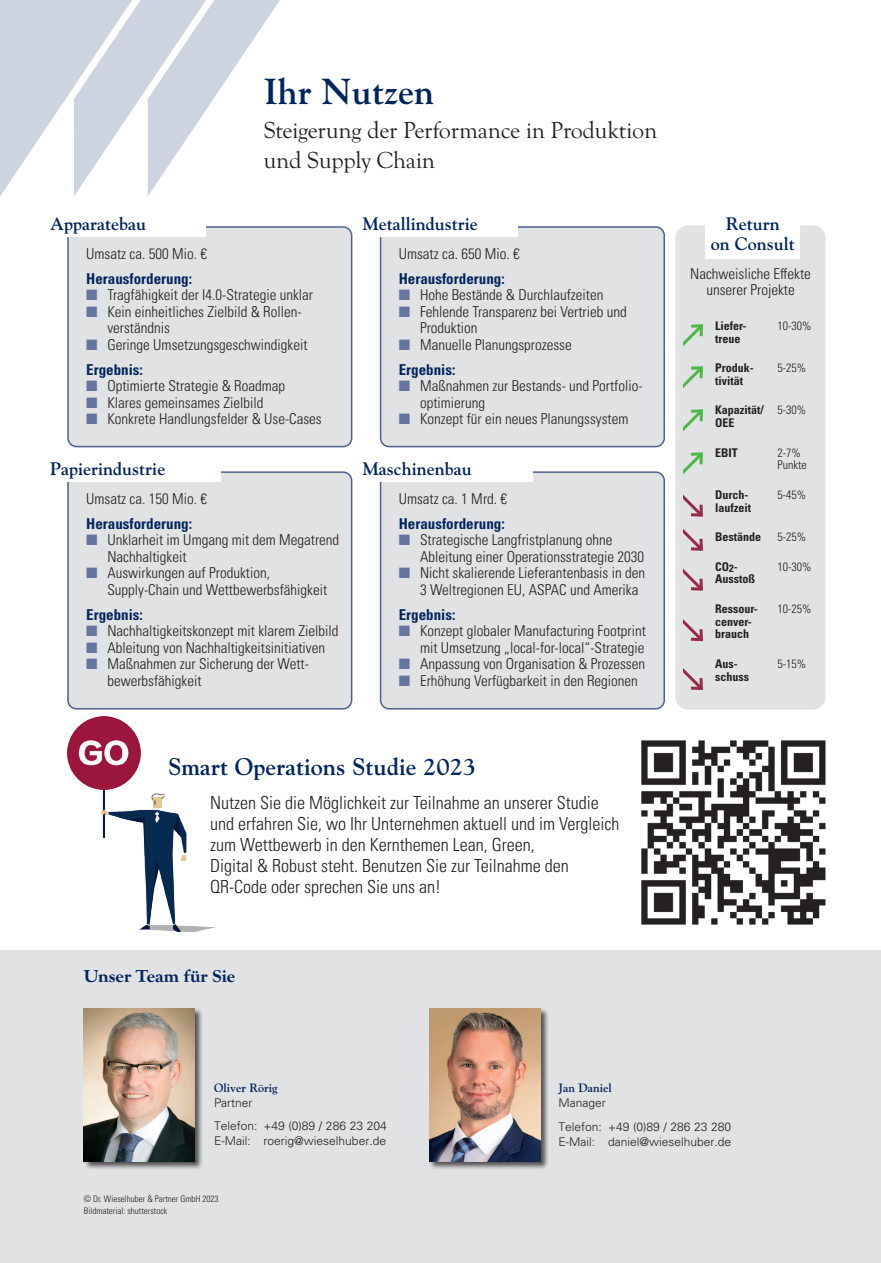
<style>
.page{position:relative;width:881px;height:1263px;background:#fff}
.page>*{position:absolute;margin:0;border:0;box-sizing:border-box;transform-origin:0 0}
.t1{font:700 36px "Goudy Std";color:#00255d}
.t2{font:24px/30px "Goudy Old Sty";letter-spacing:-.01em;color:#231f20}
.t3{font:700 24px "Goudy Std";color:#00255d}
.t4{font:300 condensed 18px/21px "Univers LT Pro";color:#231f20}
.t5{font:700 18px/19.5px "Goudy Std";color:#00255d;text-align:center}
.t6{font:700 expanded 18px "Goudy Old Sty";color:#00255d}
.t7{font:300 condensed 15px/16.5px "Univers LT Pro";color:#231f20}
.t8{font:700 condensed 15px "Univers LT Pro";color:#00255d}
.t9{font:300 12px/23.5px "Univers LT Pro 45";color:#231f20}
.t10{font:700 condensed 12px/12.8px "Univers LT Pro";color:#231f20}
.t11{font:300 condensed 12px/12.8px "Univers LT Pro";color:#231f20}
.t12{font:700 12px "Goudy Std";color:#00255d}
.t13{font:300 condensed 9px/12px "Univers LT Pro";color:#231f20}
.s1{color:#65759f}
.s2{font-weight:700;color:#00255d}
</style>
<div class="page">
<div style="left:675px;top:225px;width:150px;height:485px;background:#e1e2e4;border-radius:13px"></div>
<svg style="left:683px;top:324px;width:20px;height:23px"></svg>
<svg style="left:683px;top:366px;width:20px;height:23px"></svg>
<svg style="left:683px;top:409px;width:20px;height:23px"></svg>
<svg style="left:683px;top:452px;width:20px;height:23px"></svg>
<svg style="left:683px;top:494px;width:20px;height:57px"></svg>
<svg style="left:683px;top:568px;width:20px;height:23px"></svg>
<svg style="left:683px;top:619px;width:20px;height:23px"></svg>
<svg style="left:683px;top:668px;width:20px;height:22px"></svg>
<svg style="left:0;top:0;width:280px;height:196px"></svg>
<div style="left:0;top:951px;width:880px;height:312px;background:#e1e2e4"></div>
<div style="left:83px;top:1008px;width:120px;height:162px;background:#231f20;opacity:.75"></div>
<img style="left:84px;top:1008px;width:110px;height:153px">
<div style="left:429px;top:1008px;width:119px;height:162px;background:#231f20;opacity:.75"></div>
<img style="left:429px;top:1008px;width:111px;height:153px">
<div style="left:68px;top:227px;width:283px;height:220px;background:#e1e2e4;border-radius:9px"></div>
<div style="left:67px;top:226px;width:285px;height:221px;border:2px solid #4d608e;border-radius:9px"></div>
<div style="left:380px;top:227px;width:284px;height:220px;background:#e1e2e4;border-radius:9px"></div>
<div style="left:379px;top:226px;width:285px;height:221px;border:2px solid #4d608e;border-radius:9px"></div>
<div style="left:68px;top:472px;width:283px;height:237px;background:#e1e2e4;border-radius:9px"></div>
<div style="left:67px;top:471px;width:285px;height:238px;border:2px solid #4d608e;border-radius:9px"></div>
<div style="left:380px;top:472px;width:284px;height:237px;background:#e1e2e4;border-radius:9px"></div>
<div style="left:379px;top:471px;width:285px;height:238px;border:2px solid #4d608e;border-radius:9px"></div>
<div style="left:50px;top:217px;width:155px;height:20px;background:#fff"></div>
<div style="left:362px;top:217px;width:156px;height:20px;background:#fff"></div>
<div style="left:705px;top:217px;width:95px;height:41px;background:#fff"></div>
<div style="left:50px;top:462px;width:170px;height:20px;background:#fff"></div>
<div style="left:362px;top:462px;width:171px;height:20px;background:#fff"></div>
<img style="left:67px;top:716px;width:148px;height:215px">
<img style="left:641px;top:740px;width:185px;height:185px">
<h1 class="t1" style="left:264px;top:70px;width:172px">Ihr Nutzen</h1>
<h2 class="t2" style="left:264px;top:116px;width:395px">Steigerung der Performance in Produktion und Supply Chain</h2>
<p class="t5" style="left:50px;top:214px;width:97px">Apparatebau</p>
<p class="t5" style="left:362px;top:214px;width:117px">Metallindustrie</p>
<p class="t5" style="left:710px;top:214px;width:86px">Return<br>on Consult</p>
<p class="t7" style="left:690px;top:264px;width:122px;text-align:center">Nachweisliche Effekte unserer Projekte</p>
<p class="t7" style="left:86px;top:244px;width:122px">Umsatz ca. 500 Mio. €</p>
<p class="t8" style="left:86px;top:269px;width:107px">Herausforderung:</p>
<p class="t7" style="left:86px;top:286px;width:228px"><span class="s1">■</span> Tragfähigkeit der I4.0-Strategie unklar</p>
<p class="t7" style="left:107px;top:302px;width:196px;text-indent:-21px"><span class="s1">■</span> Kein einheitliches Zielbild &amp; Rollen&shy;verständnis</p>
<p class="t7" style="left:86px;top:331px;width:223px;line-height:25px"><span class="s1">■</span> Geringe Umsetzungsgeschwindigkeit<br><span class="s2">Ergebnis:</span></p>
<p class="t7" style="left:86px;top:377px;width:200px"><span class="s1">■</span> Optimierte Strategie &amp; Roadmap</p>
<p class="t7" style="left:86px;top:393px;width:179px"><span class="s1">■</span> Klares gemeinsames Zielbild</p>
<p class="t7" style="left:86px;top:410px;width:237px"><span class="s1">■</span> Konkrete Handlungsfelder &amp; Use-Cases</p>
<p class="t7" style="left:398px;top:244px;width:122px">Umsatz ca. 650 Mio. €</p>
<p class="t8" style="left:398px;top:269px;width:107px">Herausforderung:</p>
<p class="t7" style="left:398px;top:286px;width:206px"><span class="s1">■</span> Hohe Bestände &amp; Durchlaufzeiten</p>
<p class="t7" style="left:420px;top:302px;width:208px;text-indent:-21px"><span class="s1">■</span> Fehlende Transparenz bei Vertrieb und<br>Produktion</p>
<p class="t7" style="left:398px;top:331px;width:174px;line-height:25px"><span class="s1">■</span> Manuelle Planungsprozesse<br><span class="s2">Ergebnis:</span></p>
<p class="t7" style="left:420px;top:377px;width:224px;text-indent:-21px"><span class="s1">■</span> Maßnahmen zur Bestands- und Portfolio&shy;optimierung</p>
<p class="t7" style="left:398px;top:410px;width:231px"><span class="s1">■</span> Konzept für ein neues Planungssystem</p>
<p class="t10" style="left:714px;top:319px;width:33px">Liefer&shy;treue</p>
<p class="t11" style="left:777px;top:318px;width:35px">10-30%</p>
<p class="t10" style="left:714px;top:361px;width:40px">Produk&shy;tivität</p>
<p class="t11" style="left:777px;top:361px;width:30px">5-25%</p>
<p class="t10" style="left:714px;top:403px;width:50px">Kapazität/<br>OEE</p>
<p class="t11" style="left:777px;top:403px;width:30px">5-30%</p>
<p class="t10" style="left:714px;top:446px;width:24px">EBIT</p>
<p class="t11" style="left:777px;top:445px;width:31px">2-7%<br>Punkte</p>
<p class="t10" style="left:714px;top:488px;width:38px">Durch&shy;laufzeit</p>
<p class="t11" style="left:777px;top:488px;width:30px">5-45%</p>
<p class="t10" style="left:714px;top:530px;width:47px">Bestände</p>
<p class="t11" style="left:777px;top:530px;width:30px">5-25%</p>
<p class="t10" style="left:714px;top:560px;width:42px">CO<sub>2</sub>-<br>Ausstoß</p>
<p class="t11" style="left:777px;top:559px;width:35px">10-30%</p>
<p class="t10" style="left:714px;top:602px;width:44px">Ressour&shy;cenver&shy;brauch</p>
<p class="t11" style="left:777px;top:602px;width:35px">10-25%</p>
<p class="t10" style="left:714px;top:657px;width:35px;line-height:13.5px">Aus&shy;schuss</p>
<p class="t11" style="left:777px;top:657px;width:30px">5-15%</p>
<p class="t5" style="left:50px;top:459px;width:117px">Papierindustrie</p>
<p class="t5" style="left:362px;top:459px;width:111px">Maschinenbau</p>
<p class="t7" style="left:86px;top:490px;width:122px">Umsatz ca. 150 Mio. €</p>
<p class="t8" style="left:86px;top:514px;width:107px">Herausforderung:</p>
<p class="t7" style="left:107px;top:531px;width:233px;text-indent:-21px"><span class="s1">■</span> Unklarheit im Umgang mit dem Megatrend<br>Nachhaltigkeit</p>
<p class="t7" style="left:107px;top:564px;width:221px;text-indent:-21px"><span class="s1">■</span> Auswirkungen auf Produktion,<br>Supply-Chain und Wettbewerbsfähigkeit</p>
<p class="t8" style="left:86px;top:605px;width:58px">Ergebnis:</p>
<p class="t7" style="left:86px;top:622px;width:253px"><span class="s1">■</span> Nachhaltigkeitskonzept mit klarem Zielbild</p>
<p class="t7" style="left:86px;top:639px;width:240px"><span class="s1">■</span> Ableitung von Nachhaltigkeitsinitiativen</p>
<p class="t7" style="left:107px;top:655px;width:203px;text-indent:-21px"><span class="s1">■</span> Maßnahmen zur Sicherung der Wett&shy;bewerbsfähigkeit</p>
<p class="t7" style="left:398px;top:490px;width:110px">Umsatz ca. 1 Mrd. €</p>
<p class="t8" style="left:398px;top:514px;width:107px">Herausforderung:</p>
<p class="t7" style="left:420px;top:531px;width:226px;text-indent:-21px"><span class="s1">■</span> Strategische Langfristplanung ohne<br>Ableitung einer Operationsstrategie 2030</p>
<p class="t7" style="left:420px;top:564px;width:226px;text-indent:-21px"><span class="s1">■</span> Nicht skalierende Lieferantenbasis in den<br>3 Weltregionen EU, ASPAC und Amerika</p>
<p class="t8" style="left:398px;top:605px;width:58px">Ergebnis:</p>
<p class="t7" style="left:398px;top:622px;width:248px;text-align:right"><span class="s1">■</span> Konzept globaler Manufacturing Footprint mit Umsetzung „local-for-local“-Strategie</p>
<p class="t7" style="left:398px;top:655px;width:248px"><span class="s1">■</span> Anpassung von Organisation &amp; Prozessen</p>
<p class="t7" style="left:398px;top:672px;width:240px"><span class="s1">■</span> Erhöhung Verfügbarkeit in den Regionen</p>
<h2 class="t3" style="left:168px;top:752px;width:310px">Smart Operations Studie 2023</h2>
<p class="t4" style="left:210px;top:791px;width:411px">Nutzen Sie die Möglichkeit zur Teilnahme an unserer Studie und erfahren Sie, wo Ihr Unternehmen aktuell und im Vergleich zum Wettbewerb in den Kernthemen Lean, Green,<br>Digital &amp; Robust steht. Benutzen Sie zur Teilnahme den QR-Code oder sprechen Sie uns an!</p>
<p class="t6" style="left:84px;top:966px;width:153px">Unser Team für Sie</p>
<p class="t12" style="left:214px;top:1080px;width:65px">Oliver Rörig</p>
<p class="t9" style="left:214px;top:1090px;width:174px">Partner<br>Telefon: +49 (0)89 / 286 23 204</p>
<p class="t9" style="left:214px;top:1129px;width:173px">E-Mail: roerig@wieselhuber.de</p>
<p class="t13" style="left:84px;top:1192px;width:136px">© Dr. Wieselhuber &amp; Partner GmbH 2023<br>Bildmaterial: shutterstock</p>
<p class="t12" style="left:558px;top:1081px;width:55px">Jan Daniel</p>
<p class="t9" style="left:558px;top:1091px;width:174px">Manager<br>Telefon: +49 (0)89 / 286 23 280</p>
<p class="t9" style="left:558px;top:1129px;width:174px">E-Mail: daniel@wieselhuber.de</p>
</div>
